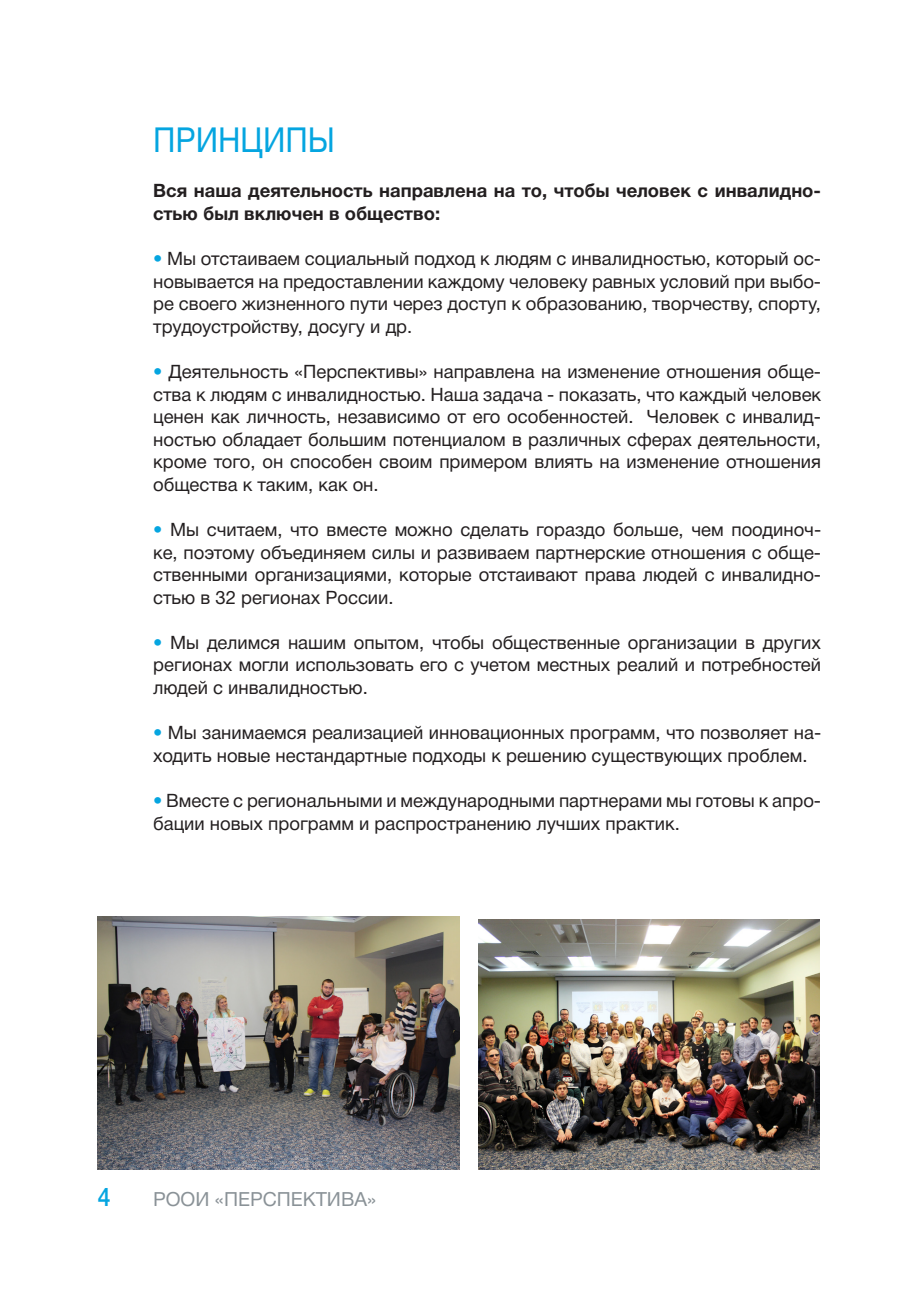
<style>
.page{position:relative;width:919px;height:1289px;background:#fff}
.page>*{position:absolute;margin:0;border:0;box-sizing:border-box;transform-origin:0 0}
.t1{font:34.5px "Helvetica Neue Cyr";color:#05a5e0;scale:.9 1}
.t2{font:500 25.5px "Helvetica Neue Cyr";color:#05a5e0;scale:.9 1}
.t3{font:19.5px "Helvetica Neue Cyr";color:#8a9297}
.t4{font:18.45px/22.5px "Helvetica Neue Cyr";color:#231f20;text-align:justify}
.t5{font:700 18.45px/22.5px "Helvetica Neue Cyr";color:#231f20}
.s1{font-size:18.6px;color:#05a5e0}
</style>
<div class="page">
<img style="left:479px;top:919px;width:340px;height:250px">
<img style="left:98px;top:916px;width:361px;height:253px">
<h1 class="t1" style="left:153px;top:121px;width:72px">ПРИНЦИ</h1>
<h1 class="t1" style="left:285px;top:121px;width:56px">ПЫ</h1>
<p class="t5" style="left:153px;top:180px;width:669px">Вся наша деятельность направлена на то, чтобы человек с инвалидно&shy;стью был включен в общество:</p>
<p class="t4" style="left:153px;top:248px;width:669px"><span class="s1">•</span> Мы отстаиваем социальный подход к людям с инвалидностью, который ос&shy;новывается на предоставлении каждому человеку равных условий при выбо&shy;ре своего жизненного пути через доступ к образованию, творчеству, спорту, трудоустройству, досугу и др.</p>
<p class="t4" style="left:153px;top:360px;width:669px"><span class="s1">•</span> Деятельность «Перспективы» направлена на изменение отношения обще&shy;ства к людям с инвалидностью. Н аша задача - показать, что каждый человек ценен как личность, независимо от его особенностей. Человек с инвалид&shy;ностью обладает большим потенциалом в различных сферах деятельности, кроме того, он способен своим примером влиять на изменение отношения общества к таким, как он.</p>
<p class="t4" style="left:153px;top:518px;width:669px"><span class="s1">•</span> Мы считаем, что вместе можно сделать гораздо больше, чем поодиноч&shy;ке, поэтому объединяем силы и развиваем партнерские отношения с обще&shy;ственными организациями, которые отстаивают права людей с инвалидно&shy;стью в 32 регионах России.</p>
<p class="t4" style="left:153px;top:631px;width:669px"><span class="s1">•</span> Мы делимся нашим опытом, чтобы общественные организации в других регионах могли использовать его с учетом местных реалий и потребностей людей с инвалидностью.</p>
<p class="t4" style="left:153px;top:721px;width:669px"><span class="s1">•</span> Мы занимаемся реализацией инновационных программ, что позволяет на&shy;ходить новые нестандартные подходы к решению существующих проблем.</p>
<p class="t4" style="left:153px;top:789px;width:669px"><span class="s1">•</span> Вместе с региональными и международными партнерами мы готовы к апро&shy;бации новых программ и распространению лучших практик.</p>
<h2 class="t2" style="left:98px;top:1182px;width:16px">4</h2>
<p class="t3" style="left:153px;top:1188px;width:28px">РООИ</p>
<p class="t3" style="left:215px;top:1188px;width:115px">«ПЕРСПЕКТИВА</p>
<p class="t3" style="left:367px;top:1188px;width:11px">»</p>
</div>
